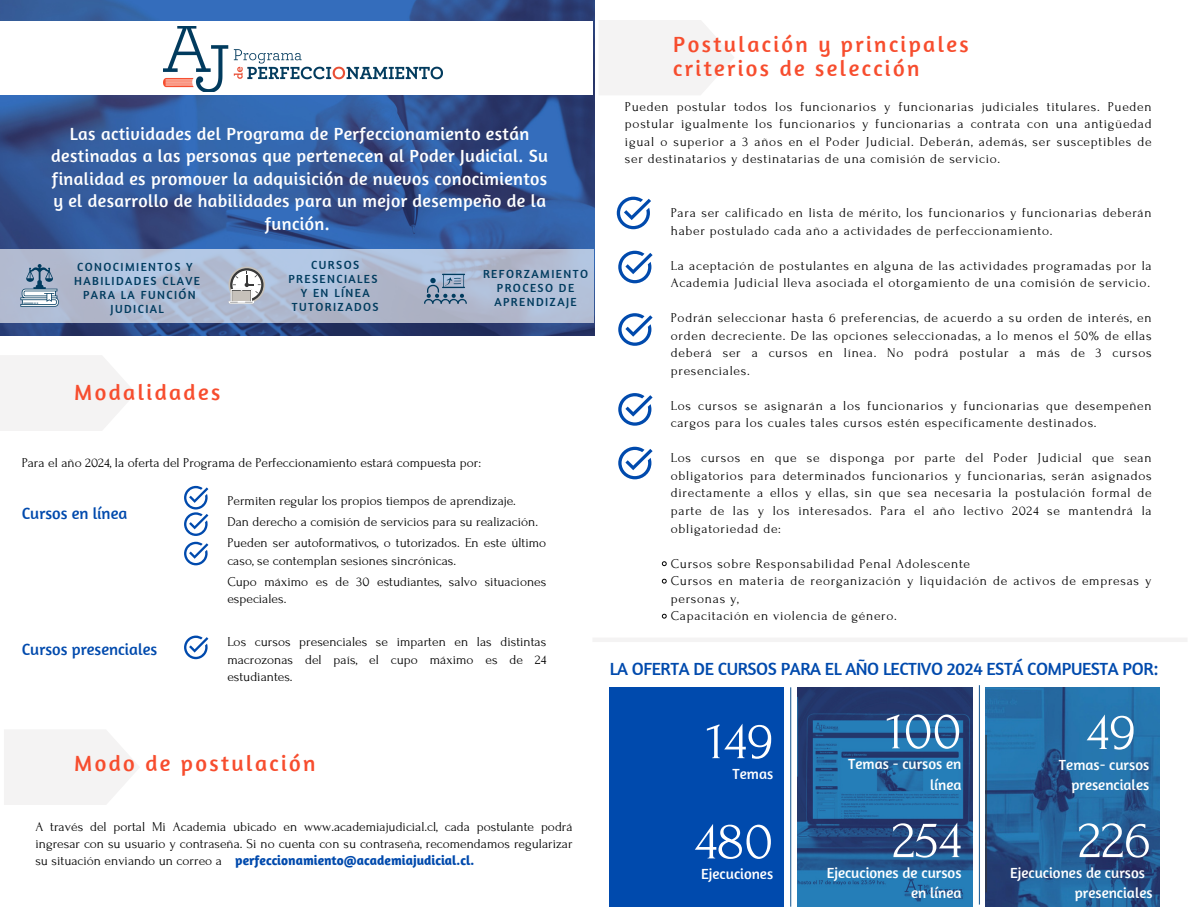
<style>
.page{position:relative;width:1188px;height:918px;background:#fff}
.page>*{position:absolute;margin:0;border:0;box-sizing:border-box;transform-origin:0 0}
.t1{font:54px "Forum";color:#fff}
.t2{font:22.5px/23.7px "Amaranth";letter-spacing:.105em;color:#f74d2e}
.t3{font:18px/22.5px "Amaranth";letter-spacing:.02em;color:#fff;text-align:center}
.t4{font:18px "Amaranth";letter-spacing:-.025em;color:#004aad}
.t5{font:16.5px "Amaranth";color:#004aad}
.t6{font:15px/20.2px "Amaranth";color:#fff;text-align:right}
.t7{font:13.5px/17.5px "Forum";letter-spacing:.05em;color:#000;text-align:justify}
.t8{font:13.5px/17.5px "Forum";color:#000}
.t9{font:700 13.5px "Amaranth";color:#004aad}
.t10{font:12px/14px "Amaranth";letter-spacing:.115em;color:#003b5e;text-align:center}
</style>
<div class="page">
<img style="left:986px;top:687px;width:174px;height:220px">
<div style="left:610px;top:687px;width:174px;height:220px;background:#004aad"></div>
<img style="left:0;top:0;width:595px;height:335px">
<svg style="left:0;top:249px;width:594px;height:74px;fill:#b1bbd2"></svg>
<img style="left:798px;top:687px;width:174px;height:220px">
<hr style="left:790px;top:687px;width:1px;height:220px;background:#28649a">
<hr style="left:986px;top:735px;width:1px;height:157px;background:#373434">
<hr style="left:979px;top:685px;width:1px;height:220px;background:#28649a">
<svg style="left:424px;top:274px;width:43px;height:30px"></svg>
<svg style="left:20px;top:264px;width:39px;height:43px"></svg>
<div style="left:229px;top:267px;width:36px;height:36px;background:#c6c1ba;border-radius:50%"></div>
<svg style="left:230px;top:268px;width:34px;height:34px"></svg>
<svg style="left:228px;top:271px;width:33px;height:33px"></svg>
<svg style="left:599px;top:20px;width:135px;height:75px"></svg>
<svg style="left:662px;top:562px;width:4px;height:4px"></svg>
<svg style="left:662px;top:579px;width:4px;height:4px"></svg>
<svg style="left:662px;top:614px;width:4px;height:4px"></svg>
<svg style="left:0;top:355px;width:135px;height:76px"></svg>
<svg style="left:617px;top:197px;width:34px;height:32px"></svg>
<svg style="left:618px;top:251px;width:35px;height:32px"></svg>
<svg style="left:618px;top:313px;width:35px;height:33px"></svg>
<svg style="left:618px;top:393px;width:35px;height:33px"></svg>
<svg style="left:618px;top:447px;width:35px;height:32px"></svg>
<div style="left:0;top:21px;width:592px;height:74px;background:#fff"></div>
<img style="left:163px;top:27px;width:279px;height:65px">
<svg style="left:4px;top:730px;width:135px;height:75px"></svg>
<svg style="left:184px;top:486px;width:24px;height:50px"></svg>
<svg style="left:184px;top:542px;width:24px;height:23px"></svg>
<svg style="left:184px;top:636px;width:24px;height:23px"></svg>
<hr style="left:592px;top:638px;width:596px;height:4px;background:#f4f3f3">
<p class="t3" style="left:51px;top:122px;width:498px">Las actividades del Programa de Perfeccionamiento están destinadas a las personas que pertenecen al Poder Judicial. Su finalidad es promover la adquisición de nuevos conocimientos y el desarrollo de habilidades para un mejor desempeño de la función.</p>
<p class="t10" style="left:77px;top:260px;width:117px">CONOCIMIENTOS Y</p>
<p class="t10" style="left:74px;top:274px;width:127px">HABILIDADES CLAVE</p>
<p class="t10" style="left:83px;top:288px;width:114px">PARA LA FUNCIÓN<br>JUDICIAL</p>
<p class="t2" style="left:74px;top:380px;width:148px">Modalidades</p>
<p class="t10" style="left:288px;top:258px;width:91px">CURSOS<br>PRESENCIALES</p>
<p class="t10" style="left:292px;top:286px;width:88px">Y EN LÍNEA<br>TUTORIZADOS</p>
<p class="t10" style="left:483px;top:267px;width:107px">REFORZAMIENTO<br>PROCESO DE<br>APRENDIZAJE</p>
<p class="t8" style="left:22px;top:455px;width:461px">Para el año 2024, la oferta del Programa de Perfeccionamiento estará compuesta por:</p>
<p class="t5" style="left:22px;top:503px;width:107px">Cursos en línea</p>
<p class="t8" style="left:227px;top:492px;width:290px">Permiten regular los propios tiempos de aprendizaje.</p>
<p class="t8" style="left:227px;top:513px;width:312px">Dan derecho a comisión de servicios para su realización.</p>
<p class="t8" style="left:227px;top:534px;width:320px">Pueden ser autoformativos, o tutorizados. En este último caso, se contemplan sesiones sincrónicas.</p>
<p class="t8" style="left:227px;top:573px;width:320px">Cupo máximo es de 30 estudiantes, salvo situaciones especiales.</p>
<p class="t5" style="left:22px;top:639px;width:137px">Cursos presenciales</p>
<p class="t7" style="left:227px;top:633px;width:321px">Los cursos presenciales se imparten en las distintas macrozonas del país, el cupo máximo es de 24 estudiantes.</p>
<p class="t2" style="left:74px;top:751px;width:243px">Modo de postulación</p>
<p class="t7" style="left:35px;top:819px;width:539px;line-height:16.8px">A través del portal Mi Academia ubicado en www.academiajudicial.cl, cada postulante podrá ingresar con su usuario y contraseña. Si no cuenta con su contraseña, recomendamos regularizar su situación enviando un correo a</p>
<p class="t9" style="left:235px;top:852px;width:240px">perfeccionamiento@academiajudicial.cl.</p>
<p class="t2" style="left:673px;top:32px;width:297px">Postulación y principales criterios de selección</p>
<p class="t7" style="left:625px;top:98px;width:528px">Pueden postular todos los funcionarios y funcionarias judiciales titulares. Pueden postular igualmente los funcionarios y funcionarias a contrata con una antigüedad igual o superior a 3 años en el Poder Judicial. Deberán, además, ser susceptibles de ser destinatarios y destinatarias de una comisión de servicio.</p>
<p class="t7" style="left:671px;top:205px;width:482px">Para ser calificado en lista de mérito, los funcionarios y funcionarias deberán haber postulado cada año a actividades de perfeccionamiento.</p>
<p class="t7" style="left:671px;top:257px;width:482px">La aceptación de postulantes en alguna de las actividades programadas por la<br>Academia Judicial lleva asociada el otorgamiento de una comisión de servicio.</p>
<p class="t7" style="left:671px;top:310px;width:482px">Podrán seleccionar hasta 6 preferencias, de acuerdo a su orden de interés, en orden decreciente. De las opciones seleccionadas, a lo menos el 50% de ellas deberá ser a cursos en línea. No podrá postular a más de 3 cursos presenciales.</p>
<p class="t7" style="left:671px;top:397px;width:482px">Los cursos se asignarán a los funcionarios y funcionarias que desempeñen cargos para los cuales tales cursos estén específicamente destinados.</p>
<p class="t7" style="left:671px;top:450px;width:482px">Los cursos en que se disponga por parte del Poder Judicial que sean obligatorios para determinados funcionarios y funcionarias, serán asignados directamente a ellos y ellas, sin que sea necesaria la postulación formal de parte de las y los interesados. Para el año lectivo 2024 se mantendrá la obligatoriedad de:</p>
<p class="t7" style="left:671px;top:555px;width:301px">Cursos sobre Responsabilidad Penal Adolescente</p>
<p class="t7" style="left:671px;top:572px;width:482px">Cursos en materia de reorganización y liquidación de activos de empresas y personas y,</p>
<p class="t7" style="left:671px;top:607px;width:228px">Capacitación en violencia de género.</p>
<p class="t4" style="left:610px;top:657px;width:550px">LA OFERTA DE CURSOS PARA EL AÑO LECTIVO 2024 ESTÁ COMPUESTA POR:</p>
<p class="t1" style="left:707px;top:712px;width:68px">149</p>
<p class="t6" style="left:732px;top:763px;width:42px">Temas</p>
<p class="t1" style="left:695px;top:812px;width:80px">480</p>
<p class="t6" style="left:701px;top:863px;width:74px">Ejecuciones</p>
<p class="t1" style="left:886px;top:702px;width:77px">100</p>
<p class="t6" style="left:848px;top:754px;width:115px">Temas - cursos en línea</p>
<p class="t1" style="left:892px;top:811px;width:71px">254</p>
<p class="t6" style="left:827px;top:862px;width:136px">Ejecuciones de cursos en línea</p>
<p class="t1" style="left:1086px;top:703px;width:51px">49</p>
<p class="t6" style="left:1059px;top:754px;width:92px">Temas- cursos presenciales</p>
<p class="t1" style="left:1078px;top:811px;width:74px">226</p>
<p class="t6" style="left:1075px;top:862px;width:79px;text-align:left;text-indent:-65px">Ejecuciones de cursos presenciales</p>
</div>
